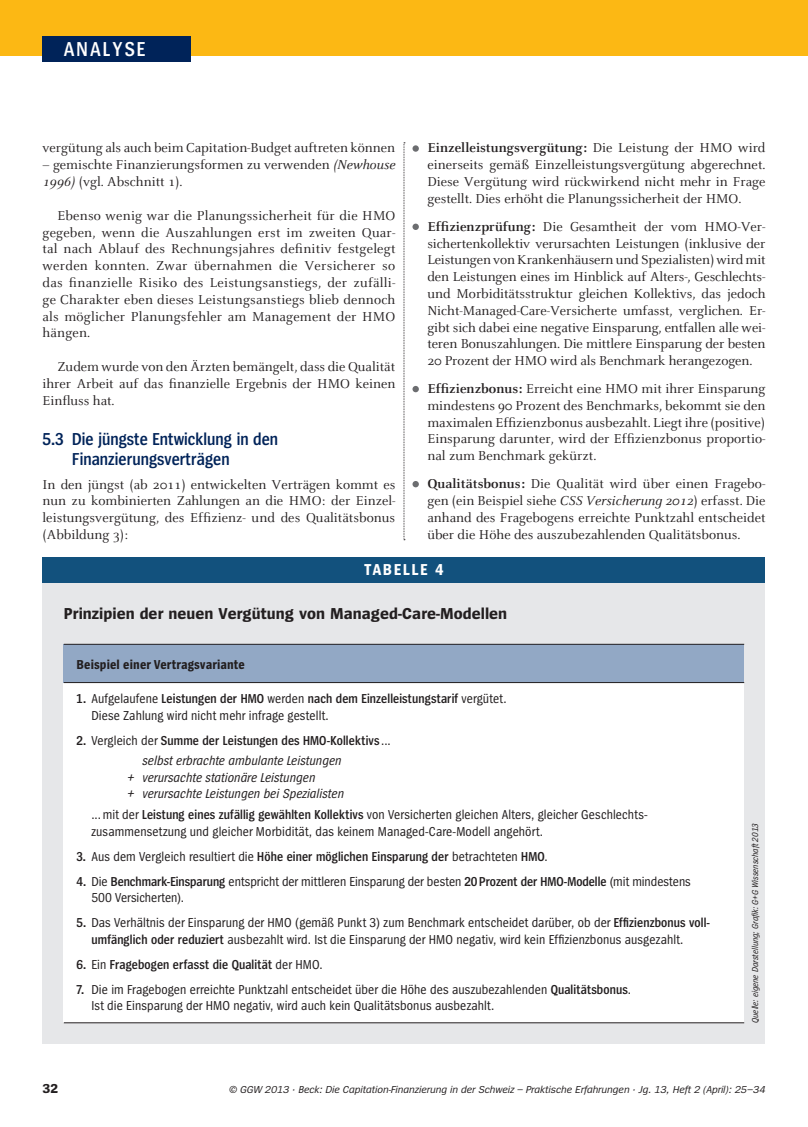
<style>
.page{position:relative;width:808px;height:1127px;background:#fff}
.page>*{position:absolute;margin:0;border:0;box-sizing:border-box;transform-origin:0 0}
.t1{font:600 21px "Spiegel Cd";letter-spacing:.13em;color:#fff}
.t2{font:600 18px/19.5px "Spiegel Cd";color:#002359}
.t3{font:700 16.5px "Spiegel";color:#231f20}
.t4{font:700 16.5px "Spiegel Cd";letter-spacing:.1em;color:#fff}
.t5{font:14.25px/16.8px "Celeste";color:#231f20;text-align:justify}
.t6{font:13.5px/16.5px "Spiegel Cd";letter-spacing:.005em;color:#231f20}
.t7{font:600 13.5px/20.7px "Spiegel Cd";letter-spacing:.01em;color:#231f20}
.t8{font:italic 13.5px/16.5px "Spiegel Cd";letter-spacing:.005em;color:#231f20}
.t9{font:700 13.5px "Spiegel Cd";letter-spacing:.01em;color:#231f20}
.t10{font:700 13.5px "Spiegel";color:#231f20}
.t11{font:italic 10.5px "Spiegel";color:#231f20}
.t12{font:italic 9px "Spiegel Cd";color:#231f20}
.s1{font-weight:700}
.s2{font-style:italic}
.s3{font-weight:600}
.s4{font-weight:400}
.s5{font-weight:400;font-style:italic}
</style>
<div class="page">
<div style="left:0;top:0;width:808px;height:55px;background:#fcb814"></div>
<div style="left:43px;top:36px;width:148px;height:26px;background:#002359"></div>
<svg style="left:404px;top:142px;width:1px;height:398px"></svg>
<div style="left:412px;top:145px;width:7px;height:7px;background:#6c6d70;border-radius:50%"></div>
<div style="left:412px;top:224px;width:7px;height:6px;background:#6c6d70;border-radius:50%"></div>
<div style="left:412px;top:386px;width:7px;height:6px;background:#6c6d70;border-radius:50%"></div>
<div style="left:412px;top:481px;width:7px;height:6px;background:#6c6d70;border-radius:50%"></div>
<div style="left:43px;top:578px;width:722px;height:466px;background:#e6e7e9"></div>
<div style="left:43px;top:557px;width:722px;height:26px;background:#12517d"></div>
<div style="left:64px;top:644px;width:680px;height:379px;background:#fff"></div>
<div style="left:64px;top:644px;width:680px;height:38px;background:#92a8c5"></div>
<hr style="left:64px;top:1022px;width:680px;height:1px;background:#231f20">
<hr style="left:64px;top:644px;width:680px;height:1px;background:#231f20">
<hr style="left:64px;top:682px;width:680px;height:1px;background:#231f20">
<h1 class="t1" style="left:64px;top:38px;width:83px">Analyse</h1>
<p class="t5" style="left:427px;top:140px;width:340px"><span class="s1">Einzelleistungsvergütung:</span> Die Leistung der HMO wird einerseits gemäß Einzelleistungsvergütung abgerechnet.<br>Diese Vergütung wird rückwirkend nicht mehr in Frage gestellt. Dies erhöht die Planungssicherheit der HMO.</p>
<p class="t5" style="left:427px;top:218px;width:340px"><span class="s1">Effizienzprüfung:</span> Die Gesamtheit der vom HMO-Ver&shy;sichertenkollektiv verursachten Leistungen (inklusive der Leistungen von Krankenhäusern und Spezialisten) wird mit den Leistungen eines im Hinblick auf Alters-, Geschlechts&shy;und Morbiditätsstruktur gleichen Kollektivs, das jedoch Nicht-Managed-Care-Versicherte umfasst, verglichen. Er&shy;gibt sich dabei eine negative Einsparung, entfallen alle wei&shy;teren Bonuszahlungen. Die mittlere Einsparung der besten 20 Prozent der HMO wird als Benchmark herangezogen.</p>
<p class="t5" style="left:427px;top:381px;width:340px"><span class="s1">Effizienzbonus:</span> Erreicht eine HMO mit ihrer Einsparung mindestens 90 Prozent des Benchmarks, bekommt sie den maximalen Effizienzbonus ausbezahlt. Liegt ihre (positive)<br>Einsparung darunter, wird der Effizienzbonus proportio&shy;nal zum Benchmark gekürzt.</p>
<p class="t5" style="left:427px;top:476px;width:340px"><span class="s1">Qualitätsbonus:</span> Die Qualität wird über einen Fragebo&shy;gen (ein Beispiel siehe <span class="s2">CSS Versicherung 2012</span>) erfasst. Die anhand des Fragebogens erreichte Punktzahl entscheidet über die Höhe des auszubezahlenden Qualitätsbonus.</p>
<p class="t5" style="left:43px;top:140px;width:354px">vergütung als auch beim Capitation-Budget auftreten können</p>
<p class="t5" style="left:43px;top:157px;width:354px">– gemischte Finanzierungsformen zu verwenden <span class="s2">(Newhouse<br>1996)</span> (vgl. Abschnitt 1).</p>
<p class="t5" style="left:43px;top:207px;width:354px;text-indent:15px">Ebenso wenig war die Planungssicherheit für die HMO gegeben, wenn die Auszahlungen erst im zweiten Quar&shy;tal nach Ablauf des Rechnungsjahres definitiv festgelegt werden konnten. Zwar übernahmen die Versicherer so das finanzielle Risiko des Leistungsanstiegs, der zufälli&shy;ge Charakter eben dieses Leistungsanstiegs blieb dennoch als möglicher Planungsfehler am Management der HMO hängen.</p>
<p class="t5" style="left:43px;top:358px;width:354px;text-indent:15px">Zudem wurde von den Ärzten bemängelt, dass die Qualität ihrer Arbeit auf das finanzielle Ergebnis der HMO keinen Einfluss hat.</p>
<p class="t2" style="left:72px;top:430px;width:207px;text-indent:-30px">5.3 Die jüngste Entwicklung in den<br>Finanzierungsverträgen</p>
<p class="t5" style="left:43px;top:476px;width:354px">In den jüngst (ab 2011) entwickelten Verträgen kommt es nun zu kombinierten Zahlungen an die HMO: der Einzel&shy;leistungsvergütung, des Effizienz- und des Qualitätsbonus (Abbildung 3):</p>
<p class="t4" style="left:364px;top:562px;width:81px">Tabelle 4</p>
<p class="t3" style="left:64px;top:605px;width:445px">Prinzipien der neuen Vergütung von Managed-Care-Modellen</p>
<p class="t9" style="left:77px;top:657px;width:170px">Beispiel einer Vertragsvariante</p>
<p class="t6" style="left:91px;top:691px;width:417px;text-indent:-15px"><span class="s3">1.</span> Aufgelaufene <span class="s3">Leistungen der HMO</span> werden <span class="s3">nach dem Einzelleistungstarif</span> vergütet.<br>Diese Zahlung wird nicht mehr infrage gestellt.</p>
<p class="t7" style="left:142px;top:730px;width:250px;text-indent:-66px">2. <span class="s4">Vergleich der</span> Summe der Leistungen des HMO-Kollektivs <span class="s4">... </span><span class="s5">selbst erbrachte ambulante Leistungen</span></p>
<p class="t8" style="left:128px;top:769px;width:218px">+ verursachte stationäre Leistungen<br>+ verursachte Leistungen bei Spezialisten</p>
<p class="t6" style="left:91px;top:807px;width:557px">...mit der <span class="s3">Leistung eines zufällig gewählten Kollektivs</span> von Versicherten gleichen Alters, gleicher Geschlechts&shy;zusammensetzung und gleicher Morbidität, das keinem Managed-Care-Modell angehört.</p>
<p class="t6" style="left:77px;top:848px;width:472px"><span class="s3">3.</span> Aus dem Vergleich resultiert die <span class="s3">Höhe einer möglichen Einsparung der</span> betrachteten <span class="s3">HMO</span>.</p>
<p class="t6" style="left:91px;top:873px;width:601px;text-indent:-15px"><span class="s3">4.</span> Die <span class="s3">Benchmark-Einsparung</span> entspricht der mittleren Einsparung der besten <span class="s3">20Prozent der HMO-Modelle</span> (mit mindestens<br>500 Versicherten).</p>
<p class="t6" style="left:91px;top:915px;width:620px;text-indent:-15px"><span class="s3">5.</span> Das Verhältnis der Einsparung der HMO (gemäß Punkt 3) zum Benchmark entscheidet darüber, ob der <span class="s3">Effizienzbonus voll&shy;umfänglich oder reduziert</span> ausbezahlt wird. Ist die Einsparung der HMO negativ, wird kein Effizienzbonus ausgezahlt.</p>
<p class="t7" style="left:77px;top:954px;width:248px">6. <span class="s4">Ein</span> Fragebogen erfasst die Qualität <span class="s4">der HMO.</span></p>
<p class="t6" style="left:91px;top:981px;width:541px;text-indent:-15px"><span class="s3">7.</span> Die im Fragebogen erreichte Punktzahl entscheidet über die Höhe des auszubezahlenden <span class="s3">Qualitätsbonus</span>.<br>Ist die Einsparung der HMO negativ, wird auch kein Qualitätsbonus ausbezahlt.</p>
<p class="t12" style="left:751px;top:1023px;width:201px;rotate:-90deg">Quelle: eigene Darstellung; Grafik: G+G Wissenschaft 2013</p>
<p class="t10" style="left:43px;top:1081px;width:17px">32</p>
<p class="t11" style="left:229px;top:1084px;width:538px">© GGW 2013 · Beck: Die Capitation-Finanzierung in der Schweiz – Praktische Erfahrungen · Jg. 13, Heft 2 (April): 25–34</p>
</div>
